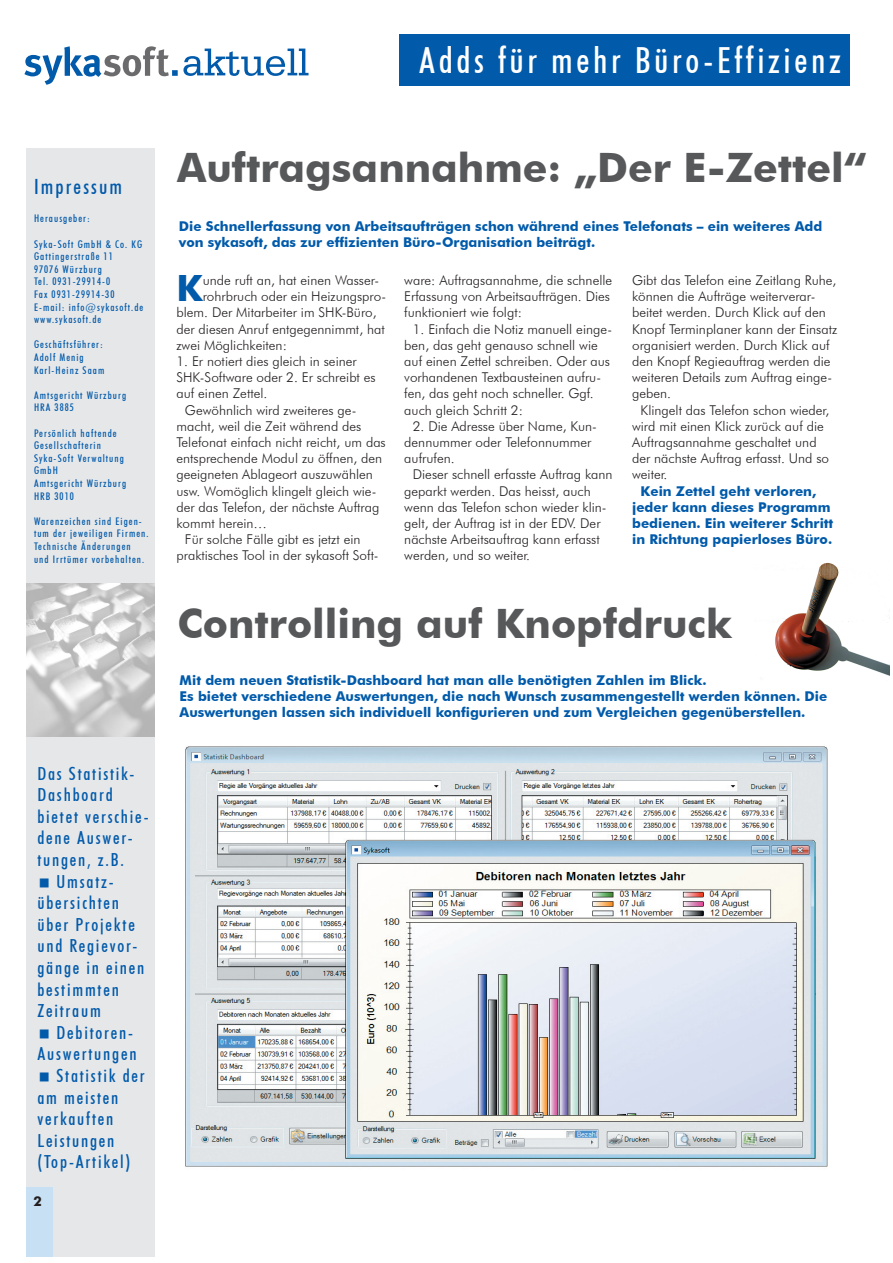
<style>
.page{position:relative;width:893px;height:1263px;background:#fff}
.page>*{position:absolute;margin:0;border:0;box-sizing:border-box;transform-origin:0 0}
.t1{font:700 40.5px "Futura BT";color:#57585a}
.t2{font:700 36.15px "Futura BT";color:#015aaa}
.t3{font:500 condensed 36px "Futura BT";letter-spacing:.1em;color:#fff}
.t4{font:500 condensed 21px "Futura BT";letter-spacing:.1em;color:#015aaa}
.t5{font:500 condensed 18px/21.6px "Futura BT";letter-spacing:.1em;color:#015aaa}
.t6{font:300 13.5px/16.2px "Futura BT";color:#231f20}
.t7{font:700 13.5px/16.2px "Futura BT";color:#015aaa}
.t8{font:700 13.5px "Futura BT";color:#231f20}
.t9{font:500 condensed 10.5px/12.6px "Futura BT";letter-spacing:.1em;color:#015aaa}
</style>
<div class="page">
<div style="left:26px;top:149px;width:129px;height:1108px;background:#e6e7e9"></div>
<svg style="left:24px;top:46px;width:285px;height:39px"></svg>
<div style="left:26px;top:1188px;width:27px;height:69px;background:#c7e0f3"></div>
<img style="left:775px;top:562px;width:114px;height:114px">
<div style="left:399px;top:34px;width:450px;height:51px;background:#015aaa"></div>
<img style="left:27px;top:583px;width:127px;height:153px">
<img style="left:185px;top:746px;width:643px;height:421px">
<h3 class="t3" style="left:419px;top:39px;width:423px">Adds für mehr Büro-Effizienz</h3>
<h3 class="t4" style="left:34px;top:173px;width:90px">Impressum</h3>
<p class="t9" style="left:34px;top:212px;width:58px">Herausgeber:</p>
<p class="t9" style="left:34px;top:237px;width:111px">Syka-Soft GmbH &amp; Co. KG<br>Gattingerstraße 11<br>97076 Würzburg<br>Tel. 0931-29914-0<br>Fax 0931-29914-30<br>E-mail: info@sykasoft.de www.sykasoft.de</p>
<p class="t9" style="left:34px;top:338px;width:72px">Geschäftsführer:<br>Adolf Menig<br>Karl-Heinz Saam</p>
<p class="t9" style="left:34px;top:389px;width:94px">Amtsgericht Würzburg<br>HRA 3885</p>
<p class="t9" style="left:34px;top:426px;width:94px">Persönlich haftende<br>Gesellschafterin<br>Syka-Soft Verwaltung<br>GmbH<br>Amtsgericht Würzburg<br>HRB 3010</p>
<p class="t9" style="left:34px;top:515px;width:116px">Warenzeichen sind Eigen&shy;tum der jeweiligen Firmen.<br>Technische Änderungen<br>und Irrtümer vorbehalten.</p>
<h3 class="t5" style="left:37px;top:762px;width:113px">Das Statistik-<br>Dashboard bietet verschie&shy;dene Auswer&shy;tungen, z.B.</h3>
<h3 class="t5" style="left:37px;top:870px;width:108px">▪ Umsatz&shy;übersichten über Projekte und Regievor&shy;gänge in einen bestimmten<br>Zeitraum</h3>
<h3 class="t5" style="left:37px;top:1021px;width:101px">▪ Debitoren-<br>Auswertungen</h3>
<h3 class="t5" style="left:37px;top:1065px;width:109px">▪ Statistik der am meisten verkauften<br>Leistungen (Top-Artikel)</h3>
<p class="t8" style="left:34px;top:1193px;width:10px">2</p>
<h1 class="t1" style="left:177px;top:143px;width:691px">Auftragsannahme: „Der E-Zettel“</h1>
<p class="t7" style="left:179px;top:218px;width:645px">Die Schnellerfassung von Arbeitsaufträgen schon während eines Telefonats – ein weiteres Add von sykasoft, das zur effizienten Büro-Organisation beiträgt.</p>
<h2 class="t2" style="left:176px;top:266px;width:28px">K</h2>
<p class="t6" style="left:203px;top:272px;width:178px">unde ruft an, hat einen Wasser-</p>
<p class="t6" style="left:203px;top:288px;width:185px">rohrbruch oder ein Heizungspro-</p>
<p class="t6" style="left:176px;top:304px;width:202px">blem. Der Mitarbeiter im SHK-Büro,</p>
<p class="t6" style="left:176px;top:321px;width:210px">der diesen Anruf entgegennimmt, hat</p>
<p class="t6" style="left:176px;top:337px;width:112px">zwei Möglichkeiten:</p>
<p class="t6" style="left:176px;top:353px;width:201px">1. Er notiert dies gleich in seiner<br>SHK-Software oder 2. Er schreibt es auf einen Zettel.</p>
<p class="t6" style="left:185px;top:402px;width:173px">Gewöhnlich wird zweiteres ge-</p>
<p class="t6" style="left:176px;top:418px;width:186px">macht, weil die Zeit während des</p>
<p class="t6" style="left:176px;top:434px;width:211px">Telefonat einfach nicht reicht, um das</p>
<p class="t6" style="left:176px;top:450px;width:207px">entsprechende Modul zu öffnen, den</p>
<p class="t6" style="left:176px;top:466px;width:198px">geeigneten Ablageort auszuwählen</p>
<p class="t6" style="left:176px;top:483px;width:202px">usw. Womöglich klingelt gleich wie-</p>
<p class="t6" style="left:176px;top:499px;width:204px">der das Telefon, der nächste Auftrag</p>
<p class="t6" style="left:176px;top:515px;width:92px">kommt herein…</p>
<p class="t6" style="left:185px;top:531px;width:177px">Für solche Fälle gibt es jetzt ein</p>
<p class="t6" style="left:176px;top:547px;width:203px">praktisches Tool in der sykasoft Soft-</p>
<p class="t6" style="left:404px;top:272px;width:209px">ware: Auftragsannahme, die schnelle<br>Erfassung von Arbeitsaufträgen. Dies funktioniert wie folgt:</p>
<p class="t6" style="left:404px;top:321px;width:209px;text-indent:9px">1. Einfach die Notiz manuell einge&shy;ben, das geht genauso schnell wie auf einen Zettel schreiben. Oder aus vorhandenen Textbausteinen aufru&shy;fen, das geht noch schneller. Ggf. auch gleich Schritt 2:</p>
<p class="t6" style="left:404px;top:418px;width:194px;text-indent:9px">2. Die Adresse über Name, Kun&shy;dennummer oder Telefonnummer aufrufen.</p>
<p class="t6" style="left:404px;top:466px;width:210px;text-indent:9px">Dieser schnell erfasste Auftrag kann geparkt werden. Das heisst, auch wenn das Telefon schon wieder klin&shy;gelt, der Auftrag ist in der EDV. Der nächste Arbeitsauftrag kann erfasst werden, und so weiter.</p>
<p class="t6" style="left:632px;top:272px;width:207px">Gibt das Telefon eine Zeitlang Ruhe, können die Aufträge weiterverar&shy;beitet werden. Durch Klick auf den<br>Knopf Terminplaner kann der Einsatz organisiert werden. Durch Klick auf den Knopf Regieauftrag werden die weiteren Details zum Auftrag einge&shy;geben.</p>
<p class="t6" style="left:632px;top:402px;width:199px;text-indent:9px">Klingelt das Telefon schon wieder, wird mit einen Klick zurück auf die<br>Auftragsannahme geschaltet und der nächste Auftrag erfasst. Und so weiter.</p>
<p class="t7" style="left:632px;top:483px;width:203px;text-indent:9px">Kein Zettel geht verloren, jeder kann dieses Programm bedienen. Ein weiterer Schritt in Richtung papierloses Büro.</p>
<h1 class="t1" style="left:178px;top:599px;width:556px">Controlling auf Knopfdruck</h1>
<p class="t7" style="left:180px;top:672px;width:649px">Mit dem neuen Statistik-Dashboard hat man alle benötigten Zahlen im Blick.<br>Es bietet verschiedene Auswertungen, die nach Wunsch zusammengestellt werden können. Die<br>Auswertungen lassen sich individuell konfigurieren und zum Vergleichen gegenüberstellen.</p>
</div>
